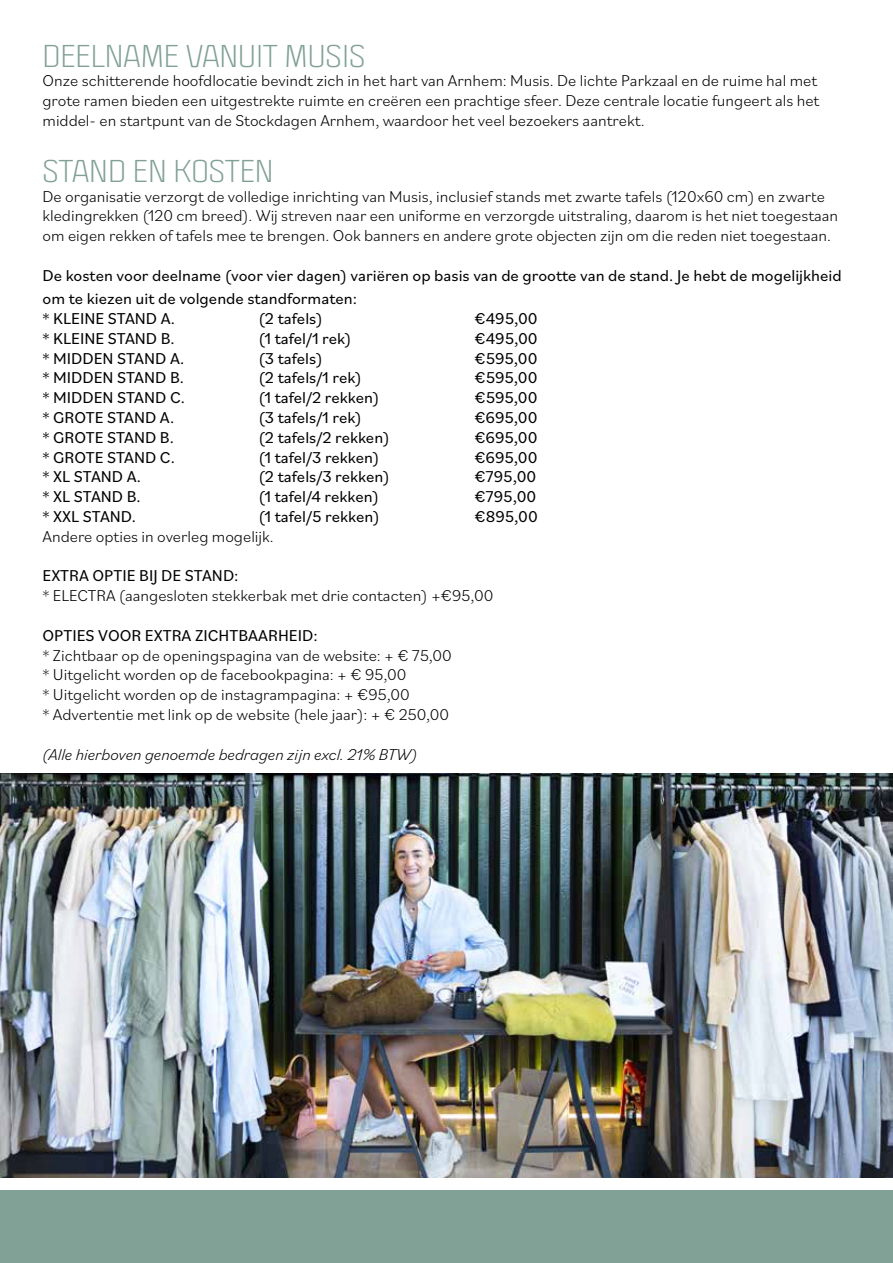
<style>
.page{position:relative;width:893px;height:1263px;background:#fff}
.page>*{position:absolute;margin:0;border:0;box-sizing:border-box;transform-origin:0 0}
.t1{font:27.6px "Politica";color:#81a096;scale:1.2 1}
.t2{font:300 16.5px/19.8px "Bilo";color:#000}
.t3{font:16.5px/23.4px "Bilo";color:#000}
.t4{font:italic 300 16.5px "Bilo";color:#000}
</style>
<div class="page">
<div style="left:0;top:1191px;width:893px;height:72px;background:#81a096"></div>
<img style="left:0;top:774px;width:893px;height:404px">
<h1 class="t1" style="left:43px;top:35px;width:271px">DEELNAME VANUIT MUSIS</h1>
<p class="t2" style="left:43px;top:70px;width:778px">Onze schitterende hoofdlocatie bevindt zich in het hart van Arnhem: Musis. De lichte Parkzaal en de ruime hal met grote ramen bieden een uitgestrekte ruimte en creëren een prachtige sfeer. Deze centrale locatie fungeert als het middel- en startpunt van de Stockdagen Arnhem, waardoor het veel bezoekers aantrekt.</p>
<h1 class="t1" style="left:43px;top:150px;width:194px">STAND EN KOSTEN</h1>
<p class="t2" style="left:43px;top:185px;width:797px">De organisatie verzorgt de volledige inrichting van Musis, inclusief stands met zwarte tafels (120x60 cm) en zwarte kledingrekken (120 cm breed). Wij streven naar een uniforme en verzorgde uitstraling, daarom is het niet toegestaan om eigen rekken of tafels mee te brengen. Ook banners en andere grote objecten zijn om die reden niet toegestaan.</p>
<p class="t3" style="left:43px;top:263px;width:801px">De kosten voor deelname (voor vier dagen) variëren op basis van de grootte van de stand. Je hebt de mogelijkheid om te kiezen uit de volgende standformaten:</p>
<p class="t3" style="left:43px;top:306px;width:134px">* KLEINE STAND A.</p>
<p class="t3" style="left:259px;top:306px;width:66px">(2 tafels)</p>
<p class="t3" style="left:475px;top:306px;width:65px">€495,00</p>
<p class="t3" style="left:43px;top:326px;width:134px">* KLEINE STAND B.</p>
<p class="t3" style="left:259px;top:326px;width:95px">(1 tafel/1 rek)</p>
<p class="t3" style="left:475px;top:326px;width:65px">€495,00</p>
<p class="t3" style="left:43px;top:346px;width:143px">* MIDDEN STAND A.</p>
<p class="t3" style="left:259px;top:346px;width:66px">(3 tafels)</p>
<p class="t3" style="left:475px;top:346px;width:64px">€595,00</p>
<p class="t3" style="left:43px;top:365px;width:143px">* MIDDEN STAND B.</p>
<p class="t3" style="left:259px;top:365px;width:105px">(2 tafels/1 rek)</p>
<p class="t3" style="left:475px;top:365px;width:64px">€595,00</p>
<p class="t3" style="left:43px;top:385px;width:144px">* MIDDEN STAND C.</p>
<p class="t3" style="left:259px;top:385px;width:122px">(1 tafel/2 rekken)</p>
<p class="t3" style="left:475px;top:385px;width:64px">€595,00</p>
<p class="t3" style="left:43px;top:405px;width:133px">* GROTE STAND A.</p>
<p class="t3" style="left:259px;top:405px;width:105px">(3 tafels/1 rek)</p>
<p class="t3" style="left:475px;top:405px;width:64px">€695,00</p>
<p class="t3" style="left:43px;top:425px;width:133px">* GROTE STAND B.</p>
<p class="t3" style="left:259px;top:425px;width:133px">(2 tafels/2 rekken)</p>
<p class="t3" style="left:475px;top:425px;width:64px">€695,00</p>
<p class="t3" style="left:43px;top:445px;width:134px">* GROTE STAND C.</p>
<p class="t3" style="left:259px;top:445px;width:122px">(1 tafel/3 rekken)</p>
<p class="t3" style="left:475px;top:445px;width:64px">€695,00</p>
<p class="t3" style="left:43px;top:464px;width:100px">* XL STAND A.</p>
<p class="t3" style="left:259px;top:464px;width:133px">(2 tafels/3 rekken)</p>
<p class="t3" style="left:475px;top:464px;width:63px">€795,00</p>
<p class="t3" style="left:43px;top:484px;width:100px">* XL STAND B.</p>
<p class="t3" style="left:259px;top:484px;width:122px">(1 tafel/4 rekken)</p>
<p class="t3" style="left:475px;top:484px;width:63px">€795,00</p>
<p class="t3" style="left:43px;top:504px;width:95px">* XXL STAND.</p>
<p class="t3" style="left:259px;top:504px;width:123px">(1 tafel/5 rekken)</p>
<p class="t3" style="left:475px;top:504px;width:65px">€895,00</p>
<p class="t2" style="left:43px;top:526px;width:233px">Andere opties in overleg mogelijk.</p>
<p class="t3" style="left:43px;top:563px;width:198px">EXTRA OPTIE BIJ DE STAND:</p>
<p class="t2" style="left:43px;top:585px;width:452px">* ELECTRA (aangesloten stekkerbak met drie contacten) +€95,00</p>
<p class="t3" style="left:43px;top:623px;width:277px">OPTIES VOOR EXTRA ZICHTBAARHEID:</p>
<p class="t2" style="left:43px;top:644px;width:411px">* Zichtbaar op de openingspagina van de website: + € 75,00 * Uitgelicht worden op de facebookpagina: + € 95,00<br>* Uitgelicht worden op de instagrampagina: + €95,00<br>* Advertentie met link op de website (hele jaar): + € 250,00</p>
<p class="t4" style="left:43px;top:743px;width:376px">(Alle hierboven genoemde bedragen zijn excl. 21% BTW)</p>
</div>
